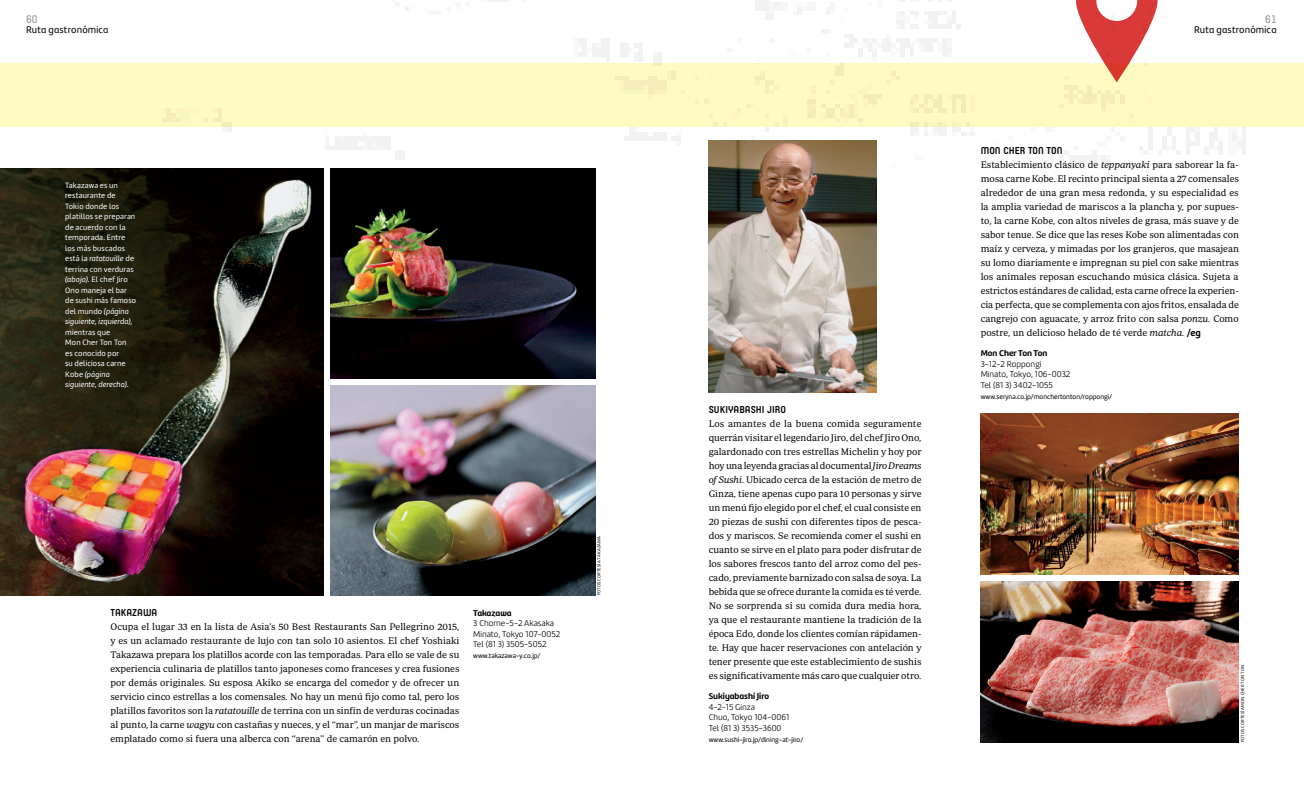
<style>
.page{position:relative;width:1304px;height:808px;background:#fff}
.page>*{position:absolute;margin:0;border:0;box-sizing:border-box;transform-origin:0 0}
.t1{font:600 11px "Yummo";color:#939598}
.t2{font:700 10px "Yummo";letter-spacing:.005em;color:#000}
.t3{font:10px "Marine UP";letter-spacing:.015em;color:#000}
.t4{font:9.7px/14px "Periodico Text Lg";letter-spacing:-.005em;color:#000;text-align:justify}
.t5{font:300 8.7px/10.5px "Marine";color:#000}
.t6{font:700 8.7px "Marine UP";color:#000}
.t7{font:8px/10.5px "Marine";letter-spacing:.015em;color:#fff}
.t8{font:7px "Marine";color:#000}
.t9{font:4.5px "Marine UP";letter-spacing:.035em;color:#000}
.s1{font-style:italic}
.s2{font-family:"Periodico Text Lg It"}
.s3{font-family:"Marine UP";font-weight:700}
</style>
<div class="page">
<img style="left:0;top:0;width:1304px;height:168px">
<svg style="left:1076px;top:0;width:82px;height:82px"></svg>
<img style="left:981px;top:581px;width:258px;height:161px">
<img style="left:981px;top:413px;width:258px;height:161px">
<img style="left:709px;top:140px;width:167px;height:252px">
<img style="left:330px;top:385px;width:265px;height:210px">
<img style="left:330px;top:168px;width:265px;height:210px">
<img style="left:0;top:168px;width:323px;height:427px">
<p class="t1" style="left:26px;top:10px;width:13px">60</p>
<p class="t3" style="left:26px;top:23px;width:84px">Ruta gastronómica</p>
<p class="t7" style="left:65px;top:180px;width:72px">Takazawa es un restaurante de<br>Tokio donde los platillos se preparan de acuerdo con la temporada. Entre los más buscados está la <span class="s1">ratatouille</span> de terrina con verduras <span class="s1">(abajo).</span> El chef Jiro<br>Ono maneja el bar de sushi más famoso del mundo <span class="s1">(página siguiente, izquierda),</span></p>
<p class="t7" style="left:65px;top:327px;width:65px">mientras que<br>Mon Cher Ton Ton es conocido por su deliciosa carne<br>Kobe <span class="s1">(página siguiente, derecha).</span></p>
<p class="t2" style="left:111px;top:603px;width:48px">TAKAZAWA</p>
<p class="t4" style="left:111px;top:620px;width:350px">Ocupa el lugar 33 en la lista de Asia’s 50 Best Restaurants San Pellegrino 2015, y es un aclamado restaurante de lujo con tan solo 10 asientos. El chef Yoshiaki Takazawa prepara los platillos acorde con las temporadas. Para ello se vale de su experiencia culinaria de platillos tanto japoneses como franceses y crea fusiones por demás originales. Su esposa Akiko se encarga del comedor y de ofrecer un servicio cinco estrellas a los comensales. No hay un menú fijo como tal, pero los platillos favoritos son la <span class="s2">ratatouille</span> de terrina con un sinfín de verduras cocinadas al punto, la carne <span class="s2">wagyu</span> con castañas y nueces, y el “mar”, un manjar de mariscos emplatado como si fuera una alberca con “arena” de camarón en polvo.</p>
<p class="t6" style="left:473px;top:607px;width:40px">Takazawa</p>
<p class="t5" style="left:473px;top:618px;width:89px">3 Chome-5-2 Akasaka<br>Minato, Tokyo 107-0052<br>Tel (81 3) 3505-5052</p>
<p class="t8" style="left:473px;top:651px;width:69px">www.takazawa-y.co.jp/</p>
<p class="t9" style="left:596px;top:595px;width:60px;rotate:-90deg">FOTOS CORTESÍA TAKAZAWA</p>
<p class="t2" style="left:709px;top:400px;width:79px">SUKIYABASHI JIRO</p>
<p class="t4" style="left:709px;top:417px;width:214px">Los amantes de la buena comida seguramente querrán visitar el legendario Jiro, del chef Jiro Ono, galardonado con tres estrellas Michelin y hoy por hoy una leyenda gracias al documental <span class="s2">Jiro Dreams of Sushi</span>. Ubicado cerca de la estación de metro de Ginza, tiene apenas cupo para 10 personas y sirve un menú fijo elegido por el chef, el cual consiste en 20 piezas de sushi con diferentes tipos de pesca&shy;dos y mariscos. Se recomienda comer el sushi en cuanto se sirve en el plato para poder disfrutar de los sabores frescos tanto del arroz como del pes&shy;cado, previamente barnizado con salsa de soya. La bebida que se ofrece durante la comida es té verde.<br>No se sorprenda si su comida dura media hora, ya que el restaurante mantiene la tradición de la época Edo, donde los clientes comían rápidamen&shy;te. Hay que hacer reservaciones con antelación y tener presente que este establecimiento de sushis es significativamente más caro que cualquier otro.</p>
<p class="t6" style="left:709px;top:691px;width:62px">Sukiyabashi Jiro</p>
<p class="t5" style="left:709px;top:701px;width:82px">4-2-15 Ginza<br>Chuo, Tokyo 104-0061<br>Tel (81 3) 3535-3600</p>
<p class="t8" style="left:709px;top:735px;width:96px">www.sushi-jiro.jp/dining-at-jiro/</p>
<p class="t1" style="left:1265px;top:10px;width:13px">61</p>
<p class="t3" style="left:1194px;top:23px;width:84px">Ruta gastronómica</p>
<p class="t2" style="left:981px;top:141px;width:83px">MON CHER TON TON</p>
<p class="t4" style="left:981px;top:158px;width:260px">Establecimiento clásico de <span class="s2">teppanyaki</span> para saborear la fa&shy;mosa carne Kobe. El recinto principal sienta a 27 comensales alrededor de una gran mesa redonda, y su especialidad es la amplia variedad de mariscos a la plancha y, por supues&shy;to, la carne Kobe, con altos niveles de grasa, más suave y de sabor tenue. Se dice que las reses Kobe son alimentadas con maíz y cerveza, y mimadas por los granjeros, que masajean su lomo diariamente e impregnan su piel con sake mientras los animales reposan escuchando música clásica. Sujeta a estrictos estándares de calidad, esta carne ofrece la experien&shy;cia perfecta, que se complementa con ajos fritos, ensalada de cangrejo con aguacate, y arroz frito con salsa <span class="s2">ponzu.</span> Como postre, un delicioso helado de té verde <span class="s2">matcha.</span> <span class="s3">/eg</span></p>
<p class="t6" style="left:981px;top:348px;width:68px">Mon Cher Ton Ton</p>
<p class="t5" style="left:981px;top:358px;width:91px">3-12-2 Roppongi<br>Minato, Tokyo, 106-0032<br>Tel (81 3) 3402-1055</p>
<p class="t8" style="left:981px;top:392px;width:133px">www.seryna.co.jp/monchertonton/roppongi/</p>
<p class="t9" style="left:1240px;top:742px;width:78px;rotate:-90deg">FOTOS CORTESÍA MON CHER TON TON</p>
</div>
